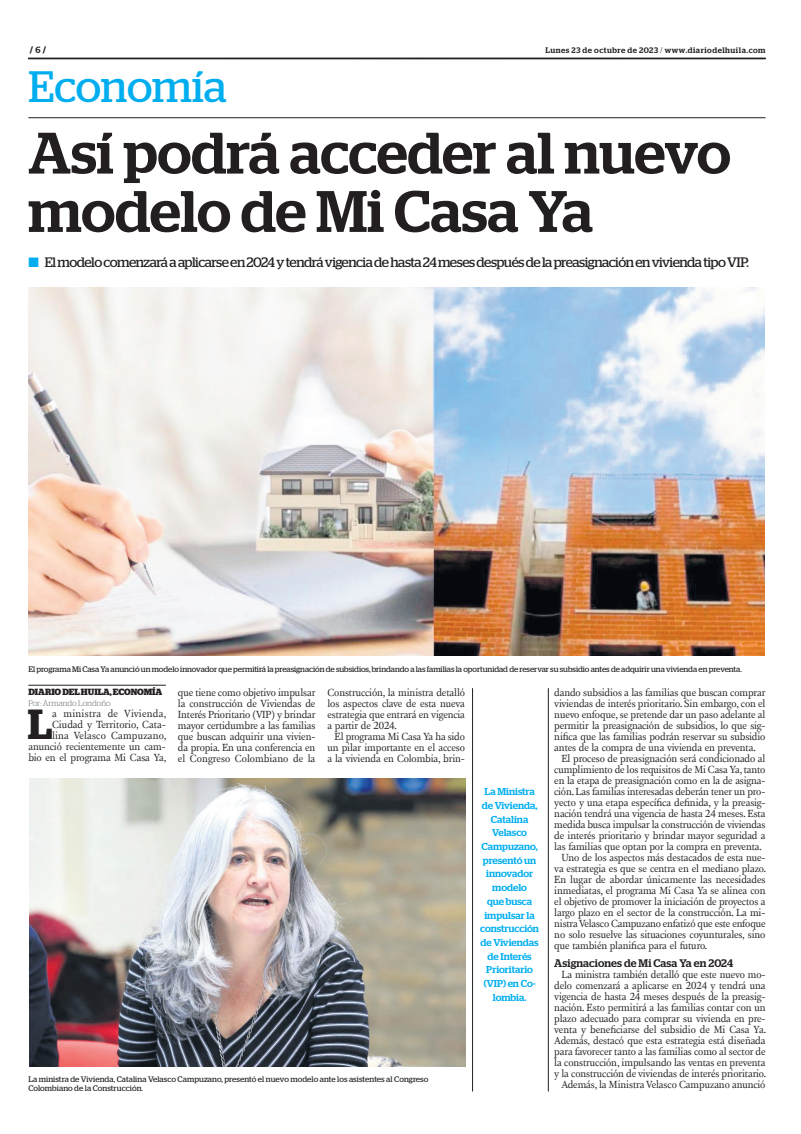
<style>
.page{position:relative;width:801px;height:1134px;background:#fff}
.page>*{position:absolute;margin:0;border:0;box-sizing:border-box;transform-origin:0 0}
.t1{font:500 58.3px/58.3px "Stag";letter-spacing:-.005em;color:#231f20}
.t2{font:43.9px "Stag";letter-spacing:-.005em;color:#00aeef}
.t3{font:600 42px "Stag";color:#231f20}
.t4{font:13.7px "Stag";letter-spacing:-.035em;color:#231f20}
.t5{font:500 11px "Stag";letter-spacing:.01em;color:#231f20}
.t6{font:10.6px/11px "New Fournier BP";letter-spacing:-.01em;color:#231f20;text-align:justify}
.t7{font:500 10px/13.7px "Stag";color:#00aeef;text-align:center}
.t8{font:700 9px "Stag";color:#231f20}
.t9{font:8px/9px "Stag";letter-spacing:-.005em;color:#231f20}
.t10{font:500 8px "Stag";letter-spacing:.06em;color:#231f20}
.t11{font:300 8px "Stag";letter-spacing:-.005em;color:#6c6d70}
.s1{font-weight:500}
.s2{font-weight:300}
.s3{color:#00aeef}
</style>
<div class="page">
<hr style="left:28px;top:117px;width:737px;height:1px;background:#231f20">
<svg style="left:28px;top:58px;width:737px;height:1px"></svg>
<img style="left:28px;top:288px;width:736px;height:368px">
<img style="left:29px;top:778px;width:436px;height:288px">
<hr style="left:28px;top:685px;width:138px;height:1px;background:#231f20">
<hr style="left:472px;top:688px;width:1px;height:403px;background:#231f20">
<hr style="left:548px;top:688px;width:1px;height:403px;background:#231f20">
<p class="t8" style="left:30px;top:45px;width:18px">/ <span class="s1">6</span> /</p>
<p class="t10" style="left:545px;top:45px;width:222px">Lunes 23 de octubre de 2023 <span class="s2">/</span> www.diariodelhuila.com</p>
<h2 class="t2" style="left:28px;top:61px;width:200px">Economía</h2>
<h1 class="t1" style="left:28px;top:123px;width:704px">Así podrá acceder al nuevo modelo de Mi Casa Ya</h1>
<p class="t4" style="left:28px;top:254px;width:722px"><span class="s3">■</span> El modelo comenzará a aplicarse en 2024 y tendrá vigencia de hasta 24 meses después de la preasignación en vivienda tipo VIP.</p>
<p class="t9" style="left:28px;top:665px;width:715px">El programa Mi Casa Ya anunció un modelo innovador que permitirá la preasignación de subsidios, brindando a las familias la oportunidad de reservar su subsidio antes de adquirir una vivienda en preventa.</p>
<p class="t8" style="left:28px;top:687px;width:135px">DIARIO DEL HUILA, ECONOMÍA</p>
<p class="t11" style="left:28px;top:699px;width:84px">Por: Armando Londoño</p>
<h3 class="t3" style="left:28px;top:700px;width:26px">L</h3>
<p class="t6" style="left:28px;top:708px;width:140px;text-align:right">a ministra de Vivienda,<br>Ciudad y Territorio, Cata-<br>lina Velasco Campuzano, anunció recientemente un cam&shy;bio en el programa Mi Casa Ya,</p>
<p class="t6" style="left:178px;top:687px;width:139px">que tiene como objetivo impulsar la construcción de Viviendas de Interés Prioritario (VIP) y brindar mayor certidumbre a las familias que buscan adquirir una vivien&shy;da propia. En una conferencia en el Congreso Colombiano de la</p>
<p class="t6" style="left:327px;top:687px;width:139px">Construcción, la ministra detalló los aspectos clave de esta nueva estrategia que entrará en vigencia a partir de 2024.</p>
<p class="t6" style="left:327px;top:731px;width:139px;text-indent:7px">El programa Mi Casa Ya ha sido un pilar importante en el acceso a la vivienda en Colombia, brin-</p>
<p class="t9" style="left:28px;top:1074px;width:402px">La ministra de Vivienda, Catalina Velasco Campuzano, presentó el nuevo modelo ante los asistentes al Congreso<br>Colombiano de la Construcción.</p>
<p class="t7" style="left:480px;top:785px;width:60px">La Ministra de Vivienda,<br>Catalina<br>Velasco<br>Campuzano, presentó un innovador modelo<br>que busca impulsar la construcción de Viviendas de Interés<br>Prioritario (VIP) en Co&shy;lombia.</p>
<p class="t6" style="left:554px;top:687px;width:213px">dando subsidios a las familias que buscan comprar</p>
<p class="t6" style="left:554px;top:698px;width:213px">viviendas de interés prioritario. Sin embargo, con el</p>
<p class="t6" style="left:554px;top:709px;width:213px">nuevo enfoque, se pretende dar un paso adelante al</p>
<p class="t6" style="left:554px;top:720px;width:213px">permitir la preasignación de subsidios, lo que sig-</p>
<p class="t6" style="left:554px;top:731px;width:213px">nifica que las familias podrán reservar su subsidio</p>
<p class="t6" style="left:554px;top:742px;width:203px">antes de la compra de una vivienda en preventa.</p>
<p class="t6" style="left:561px;top:753px;width:206px">El proceso de preasignación será condicionado al</p>
<p class="t6" style="left:554px;top:764px;width:213px">cumplimiento de los requisitos de Mi Casa Ya, tanto</p>
<p class="t6" style="left:554px;top:775px;width:213px">en la etapa de preasignación como en la de asigna-</p>
<p class="t6" style="left:554px;top:786px;width:213px">ción. Las familias interesadas deberán tener un pro-</p>
<p class="t6" style="left:554px;top:797px;width:213px">yecto y una etapa específica definida, y la preasig-</p>
<p class="t6" style="left:554px;top:808px;width:213px">nación tendrá una vigencia de hasta 24 meses. Esta</p>
<p class="t6" style="left:554px;top:819px;width:213px">medida busca impulsar la construcción de viviendas</p>
<p class="t6" style="left:554px;top:830px;width:213px">de interés prioritario y brindar mayor seguridad a</p>
<p class="t6" style="left:554px;top:841px;width:209px">las familias que optan por la compra en preventa.</p>
<p class="t6" style="left:561px;top:852px;width:206px">Uno de los aspectos más destacados de esta nue-</p>
<p class="t6" style="left:554px;top:863px;width:213px">va estrategia es que se centra en el mediano plazo.</p>
<p class="t6" style="left:554px;top:874px;width:213px">En lugar de abordar únicamente las necesidades</p>
<p class="t6" style="left:554px;top:885px;width:213px">inmediatas, el programa Mi Casa Ya se alinea con</p>
<p class="t6" style="left:554px;top:896px;width:213px">el objetivo de promover la iniciación de proyectos a</p>
<p class="t6" style="left:554px;top:907px;width:213px">largo plazo en el sector de la construcción. La mi-</p>
<p class="t6" style="left:554px;top:918px;width:213px">nistra Velasco Campuzano enfatizó que este enfoque</p>
<p class="t6" style="left:554px;top:929px;width:213px">no solo resuelve las situaciones coyunturales, sino</p>
<p class="t6" style="left:554px;top:940px;width:154px">que también planifica para el futuro.</p>
<p class="t5" style="left:554px;top:956px;width:180px">Asignaciones de Mi Casa Ya en 2024</p>
<p class="t6" style="left:554px;top:969px;width:213px;text-align:right">La ministra también detalló que este nuevo mo&shy;delo comenzará a aplicarse en 2024 y tendrá una vigencia de hasta 24 meses después de la preasig&shy;nación. Esto permitirá a las familias contar con un plazo adecuado para comprar su vivienda en pre&shy;venta y beneficiarse del subsidio de Mi Casa Ya.<br>Además, destacó que esta estrategia está diseñada para favorecer tanto a las familias como al sector de la construcción, impulsando las ventas en preventa y la construcción de viviendas de interés prioritario.<br>Además, la Ministra Velasco Campuzano anunció</p>
</div>
